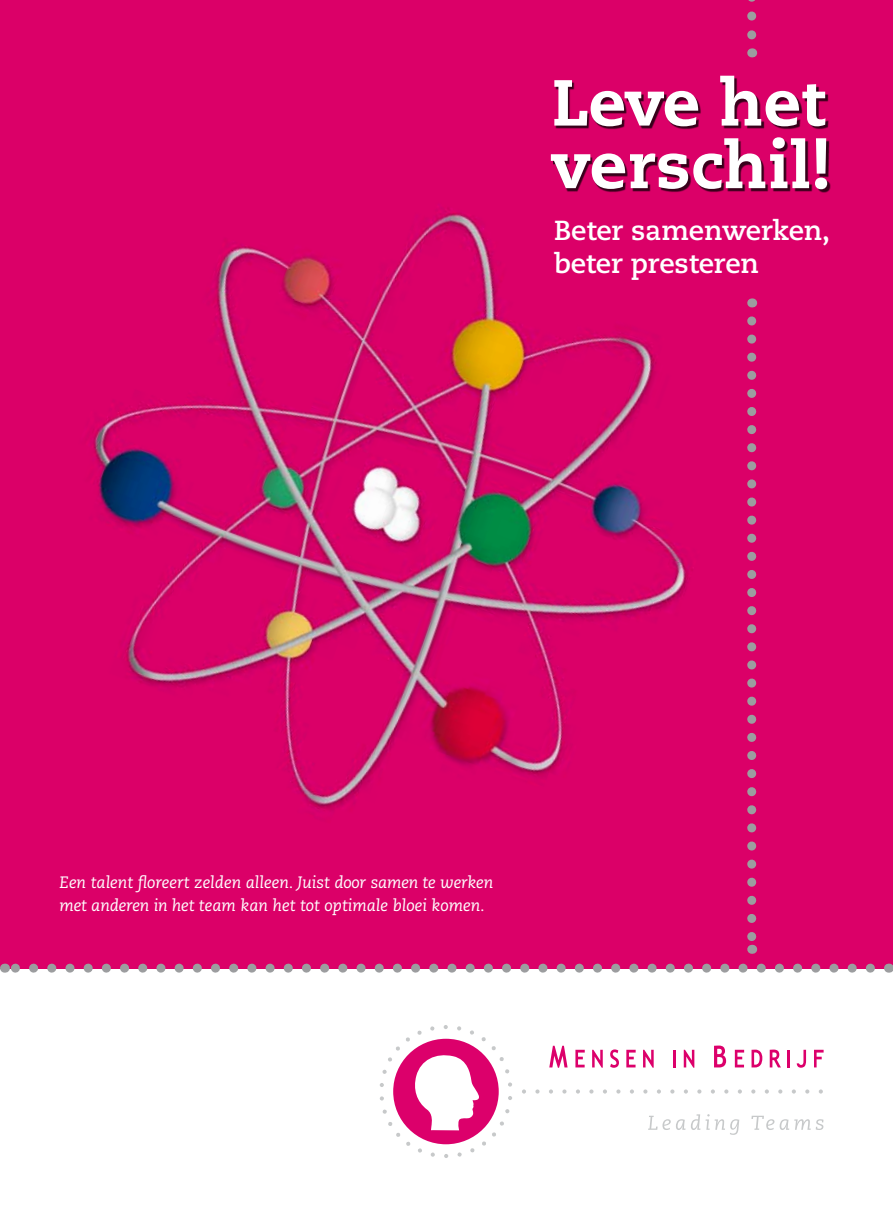
<style>
.page{position:relative;width:893px;height:1212px;background:#fff}
.page>*{position:absolute;margin:0;border:0;box-sizing:border-box;transform-origin:0 0}
.t1{font:800 64.8px/62.6px "Caecilia LT";color:#fff}
.t2{font:700 27.45px/32.8px "Caecilia LT";letter-spacing:-.005em;color:#fff}
.t3{font:italic 16.5px/22.5px "Caecilia LT";color:#fff}
</style>
<div class="page">
<img style="left:0;top:0;width:893px;height:968px">
<svg style="left:747px;top:321px;width:9px;height:633px"></svg>
<svg style="left:747px;top:0;width:9px;height:57px"></svg>
<svg style="left:657px;top:1089px;width:4px;height:4px"></svg>
<svg style="left:643px;top:1089px;width:4px;height:4px"></svg>
<svg style="left:630px;top:1089px;width:4px;height:4px"></svg>
<svg style="left:616px;top:1089px;width:4px;height:4px"></svg>
<svg style="left:603px;top:1089px;width:4px;height:4px"></svg>
<svg style="left:589px;top:1089px;width:4px;height:4px"></svg>
<svg style="left:576px;top:1089px;width:4px;height:4px"></svg>
<svg style="left:562px;top:1089px;width:4px;height:4px"></svg>
<svg style="left:549px;top:1089px;width:4px;height:4px"></svg>
<svg style="left:535px;top:1089px;width:5px;height:4px"></svg>
<svg style="left:522px;top:1089px;width:4px;height:4px"></svg>
<svg style="left:792px;top:1089px;width:4px;height:4px"></svg>
<svg style="left:778px;top:1089px;width:4px;height:4px"></svg>
<svg style="left:765px;top:1089px;width:4px;height:4px"></svg>
<svg style="left:751px;top:1089px;width:4px;height:4px"></svg>
<svg style="left:738px;top:1089px;width:4px;height:4px"></svg>
<svg style="left:724px;top:1089px;width:4px;height:4px"></svg>
<svg style="left:711px;top:1089px;width:4px;height:4px"></svg>
<svg style="left:697px;top:1089px;width:4px;height:4px"></svg>
<svg style="left:684px;top:1089px;width:4px;height:4px"></svg>
<svg style="left:670px;top:1089px;width:4px;height:4px"></svg>
<svg style="left:805px;top:1089px;width:4px;height:4px"></svg>
<svg style="left:819px;top:1089px;width:4px;height:4px"></svg>
<svg style="left:380px;top:1025px;width:132px;height:133px"></svg>
<svg style="left:648px;top:1116px;width:37px;height:14px"></svg>
<svg style="left:691px;top:1114px;width:9px;height:16px"></svg>
<svg style="left:706px;top:1114px;width:33px;height:21px"></svg>
<svg style="left:751px;top:1116px;width:23px;height:14px"></svg>
<svg style="left:780px;top:1119px;width:43px;height:11px"></svg>
<svg style="left:549px;top:1046px;width:19px;height:22px"></svg>
<svg style="left:575px;top:1050px;width:10px;height:17px"></svg>
<svg style="left:592px;top:1050px;width:11px;height:18px"></svg>
<svg style="left:610px;top:1049px;width:9px;height:19px"></svg>
<svg style="left:626px;top:1050px;width:10px;height:17px"></svg>
<svg style="left:643px;top:1050px;width:11px;height:18px"></svg>
<hr style="left:673px;top:1050px;width:3px;height:17px;background:#dc006b">
<svg style="left:684px;top:1050px;width:10px;height:18px"></svg>
<svg style="left:714px;top:1045px;width:12px;height:22px"></svg>
<svg style="left:735px;top:1050px;width:9px;height:17px"></svg>
<svg style="left:751px;top:1049px;width:11px;height:18px"></svg>
<svg style="left:770px;top:1049px;width:11px;height:18px"></svg>
<hr style="left:787px;top:1050px;width:3px;height:17px;background:#dc006b">
<svg style="left:797px;top:1050px;width:9px;height:18px"></svg>
<svg style="left:814px;top:1050px;width:10px;height:17px"></svg>
<svg style="left:14px;top:963px;width:856px;height:9px"></svg>
<div style="left:553px;top:78px;width:340px;height:177px;background:#000;opacity:.75"></div>
<h1 class="t1" style="left:551px;top:72px;width:281px">Leve het verschil!</h1>
<h2 class="t2" style="left:554px;top:214px;width:278px">Beter samenwerken, beter presteren</h2>
<p class="t3" style="left:60px;top:871px;width:435px">Een talent floreert zelden alleen. Juist door samen te werken met anderen in het team kan het tot optimale bloei komen.</p>
</div>
